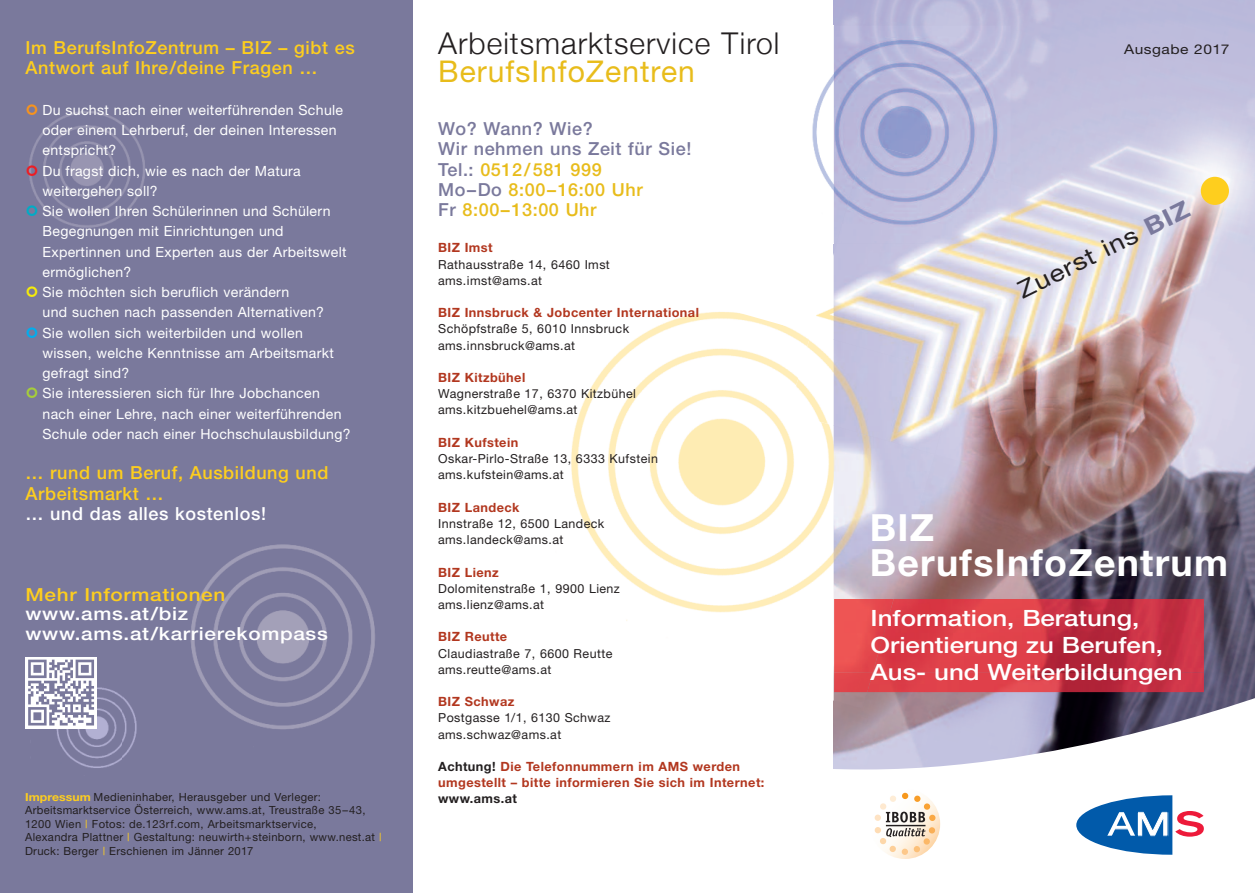
<style>
.page{position:relative;width:1255px;height:893px;background:#fff}
.page>*{position:absolute;margin:0;border:0;box-sizing:border-box;transform-origin:0 0}
.t1{font:700 37.5px/34.5px "Helvetica Neue";letter-spacing:.035em;color:#fff}
.t2{font:300 30px "Helvetica Neue";letter-spacing:.035em;color:#231f20}
.t3{font:30px "Helvetica Neue";letter-spacing:.035em;color:#e8bc1b}
.t4{font:24px "Helvetica Neue";color:#231f20;scale:1.15 1}
.t5{font:500 22.5px/27px "Helvetica Neue";color:#fff;scale:1.15 1}
.t6{font:500 18px/20.2px "Helvetica Neue";letter-spacing:.035em;color:#fece1e}
.t7{font:500 18px/20.2px "Helvetica Neue";letter-spacing:.035em;color:#7a799c}
.t8{font:500 18px/19.5px "Helvetica Neue";letter-spacing:.035em;color:#fff;scale:1.15 1}
.t9{font:500 18px "Helvetica Neue";letter-spacing:.035em;color:#fff}
.t10{font:500 18px "Helvetica Neue";letter-spacing:.035em;color:#fece1e;scale:1.15 1}
.t11{font:14.1px/20.2px "Helvetica Neue";letter-spacing:.02em;color:#fff}
.t12{font:13.5px "Helvetica Neue";letter-spacing:.035em;color:#231f20;scale:1.15 1}
.t13{font:700 12.75px/16.2px "Helvetica Neue";letter-spacing:.035em;color:#b2371f}
.t14{font:700 12.75px "Helvetica Neue";letter-spacing:.035em;color:#231f20}
.t15{font:12.45px/16.2px "Helvetica Neue";letter-spacing:.035em;color:#231f20}
.t16{font:11.25px/13.5px "Helvetica Neue";letter-spacing:.03em;color:#231f20}
.s1{font-weight:700;font-size:11.1px;color:#fece1e}
.s2{color:#fece1e}
.s3{color:#e8bc1b}
.s4{color:#231f20}
.s5{font-weight:700;color:#7a799c}
</style>
<div class="page">
<img style="left:833px;top:0;width:421px;height:673px">
<svg style="left:833px;top:673px;width:421px;height:186px"></svg>
<div style="left:1200px;top:177px;width:28px;height:28px;background:#fece1e;border-radius:50%"></div>
<img style="left:833px;top:184px;width:315px;height:309px">
<img style="left:812px;top:26px;width:198px;height:217px">
<img style="left:836px;top:143px;width:174px;height:100px">
<svg style="left:870px;top:789px;width:70px;height:70px"></svg>
<svg style="left:885px;top:812px;width:40px;height:10px"></svg>
<hr style="left:885px;top:825px;width:40px;height:1px;background:#231f20">
<svg style="left:886px;top:828px;width:39px;height:9px"></svg>
<svg style="left:901px;top:792px;width:7px;height:7px"></svg>
<svg style="left:913px;top:795px;width:7px;height:7px"></svg>
<div style="left:923px;top:803px;width:7px;height:7px;background:#f9a233;border-radius:3px"></div>
<svg style="left:928px;top:814px;width:7px;height:7px"></svg>
<div style="left:928px;top:827px;width:7px;height:7px;background:#faaf56;border-radius:3px"></div>
<div style="left:923px;top:838px;width:7px;height:7px;background:#fcb867;border-radius:3px"></div>
<div style="left:913px;top:846px;width:7px;height:7px;background:#fcc078;border-radius:3px"></div>
<div style="left:901px;top:848px;width:7px;height:7px;background:#fdc88a;border-radius:3px"></div>
<div style="left:889px;top:845px;width:7px;height:7px;background:#fdcf98;border-radius:3px"></div>
<div style="left:879px;top:838px;width:7px;height:6px;background:#fdd7a9;border-radius:3px"></div>
<div style="left:874px;top:827px;width:7px;height:7px;background:#fedcb4;border-radius:3px"></div>
<div style="left:874px;top:814px;width:7px;height:7px;background:#fee3c4;border-radius:3px"></div>
<div style="left:879px;top:803px;width:7px;height:7px;background:#fee9d0;border-radius:3px"></div>
<div style="left:889px;top:795px;width:7px;height:7px;background:#feedd7;border-radius:3px"></div>
<svg style="left:1076px;top:795px;width:127px;height:60px"></svg>
<hr style="left:1136px;top:809px;width:1px;height:33px;background:#015aaa">
<hr style="left:1167px;top:808px;width:1px;height:32px;background:#015aaa">
<hr style="left:1106px;top:836px;width:62px;height:1px;background:#015aaa">
<hr style="left:1107px;top:811px;width:62px;height:1px;background:#015aaa">
<img style="left:571px;top:308px;width:262px;height:313px">
<img style="left:833px;top:454px;width:101px;height:247px">
<img style="left:833px;top:673px;width:34px;height:36px">
<img style="left:788px;top:333px;width:45px;height:93px">
<img style="left:833px;top:340px;width:124px;height:114px">
<img style="left:893px;top:599px;width:310px;height:74px">
<img style="left:872px;top:673px;width:331px;height:19px">
<img style="left:834px;top:599px;width:59px;height:74px">
<img style="left:834px;top:673px;width:38px;height:19px">
<div style="left:0;top:0;width:412px;height:893px;background:#7a799c"></div>
<img style="left:29px;top:111px;width:116px;height:117px">
<img style="left:190px;top:544px;width:185px;height:186px">
<img style="left:30px;top:687px;width:107px;height:81px">
<svg style="left:26px;top:657px;width:71px;height:71px"></svg>
<svg style="left:28px;top:660px;width:66px;height:65px"></svg>
<svg style="left:29px;top:111px;width:8px;height:4px"></svg>
<svg style="left:29px;top:165px;width:8px;height:11px"></svg>
<svg style="left:29px;top:205px;width:8px;height:11px"></svg>
<p class="t6" style="left:26px;top:39px;width:331px">Im BerufsInfoZentrum – BIZ – gibt es<br>Antwort auf Ihre/deine Fragen …</p>
<p class="t11" style="left:43px;top:101px;width:309px">Du suchst nach einer weiterführenden Schule oder einem Lehrberuf, der deinen Interessen entspricht?<br>Du fragst dich, wie es nach der Matura weitergehen soll?<br>Sie wollen Ihren Schülerinnen und Schülern Begegnungen mit Einrichtungen und Expertinnen und Experten aus der Arbeitswelt ermöglichen?<br>Sie möchten sich beruflich verändern<br>und suchen nach passenden Alternativen?<br>Sie wollen sich weiterbilden und wollen wissen, welche Kenntnisse am Arbeitsmarkt gefragt sind?<br>Sie interessieren sich für Ihre Jobchancen nach einer Lehre, nach einer weiterführenden Schule oder nach einer Hochschulausbildung?</p>
<p class="t6" style="left:26px;top:464px;width:304px">… rund um Beruf, Ausbildung und<br>Arbeitsmarkt …</p>
<p class="t9" style="left:26px;top:507px;width:242px">… und das alles kostenlos!</p>
<p class="t10" style="left:26px;top:588px;width:175px">Mehr Informationen</p>
<p class="t8" style="left:26px;top:606px;width:264px">www.ams.at/biz www.ams.at/karrierekompass</p>
<p class="t16" style="left:25px;top:791px;width:358px"><span class="s1">Impressum</span> Medieninhaber, Herausgeber und Verleger:<br>Arbeitsmarktservice Österreich, www.ams.at, Treustraße 35–43, 1200 Wien <span class="s2">|</span> Fotos: de.123rf.com, Arbeitsmarktservice,<br>Alexandra Plattner <span class="s2">|</span> Gestaltung: neuwirth+steinborn, www.nest.at <span class="s2">| </span>Druck: Berger <span class="s2">|</span> Erschienen im Jänner 2017</p>
<h2 class="t2" style="left:438px;top:25px;width:343px">Arbeitsmarktservice Tirol</h2>
<h2 class="t3" style="left:438px;top:61px;width:258px">BerufsInfoZentren</h2>
<p class="t7" style="left:438px;top:120px;width:255px">Wo? Wann? Wie?<br>Wir nehmen uns Zeit für Sie!<br>Tel.: <span class="s3">0512/581 999<br></span>Mo–Do <span class="s3">8:00–16:00 Uhr<br></span>Fr <span class="s3">8:00–13:00 Uhr</span></p>
<p class="t13" style="left:438px;top:241px;width:56px">BIZ Imst</p>
<p class="t15" style="left:438px;top:257px;width:173px">Rathausstraße 14, 6460 Imst ams.imst@ams.at</p>
<p class="t13" style="left:438px;top:306px;width:262px">BIZ Innsbruck &amp; Jobcenter International</p>
<p class="t15" style="left:438px;top:322px;width:192px">Schöpfstraße 5, 6010 Innsbruck ams.innsbruck@ams.at</p>
<p class="t13" style="left:438px;top:371px;width:89px">BIZ Kitzbühel</p>
<p class="t15" style="left:438px;top:387px;width:199px">Wagnerstraße 17, 6370 Kitzbühel ams.kitzbuehel@ams.at</p>
<p class="t13" style="left:438px;top:435px;width:82px">BIZ Kufstein</p>
<p class="t15" style="left:438px;top:452px;width:221px">Oskar-Pirlo-Straße 13, 6333 Kufstein ams.kufstein@ams.at</p>
<p class="t13" style="left:438px;top:500px;width:83px">BIZ Landeck</p>
<p class="t15" style="left:438px;top:517px;width:168px">Innstraße 12, 6500 Landeck ams.landeck@ams.at</p>
<p class="t13" style="left:438px;top:565px;width:62px">BIZ Lienz</p>
<p class="t15" style="left:438px;top:581px;width:183px">Dolomitenstraße 1, 9900 Lienz ams.lienz@ams.at</p>
<p class="t13" style="left:438px;top:630px;width:71px">BIZ Reutte</p>
<p class="t15" style="left:438px;top:646px;width:176px">Claudiastraße 7, 6600 Reutte ams.reutte@ams.at</p>
<p class="t13" style="left:438px;top:695px;width:78px">BIZ Schwaz</p>
<p class="t15" style="left:438px;top:711px;width:174px">Postgasse 1/1, 6130 Schwaz ams.schwaz@ams.at</p>
<p class="t13" style="left:438px;top:759px;width:328px"><span class="s4">Achtung!</span> Die Telefonnummern im AMS werden umgestellt – bitte informieren Sie sich im Internet:</p>
<p class="t14" style="left:438px;top:794px;width:80px">www.ams.at</p>
<p class="t12" style="left:1123px;top:44px;width:93px">Ausgabe 2017</p>
<h3 class="t4" style="left:1015px;top:283px;width:165px;rotate:-26deg">Zuerst ins <span class="s5">BIZ</span></h3>
<h1 class="t1" style="left:869px;top:514px;width:360px">BIZ<br>BerufsInfoZentrum</h1>
<h3 class="t5" style="left:870px;top:607px;width:273px">Information, Beratung,<br>Orientierung zu Berufen,<br>Aus- und Weiterbildungen</h3>
</div>
